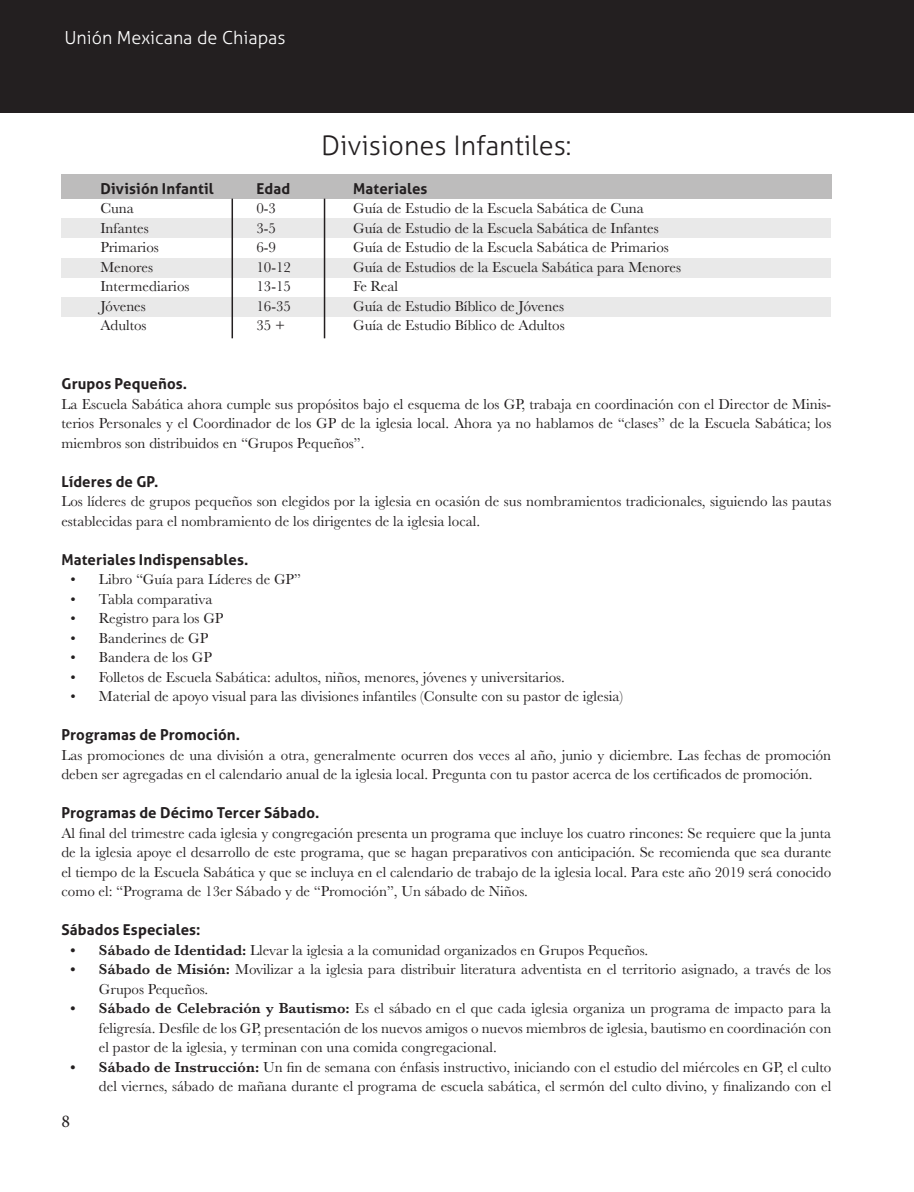
<style>
.page{position:relative;width:914px;height:1192px;background:#fff}
.page>*{position:absolute;margin:0;border:0;box-sizing:border-box;transform-origin:0 0}
.t1{font:300 27px "Aller";color:#231f20}
.t2{font:300 18px "Aller";color:#fff}
.t3{font:18px "Minion Pro";color:#231f20}
.t4{font:15px/19.5px "Baskerville";color:#231f20}
.t5{font:700 15px "Aller";letter-spacing:.01em;color:#231f20}
.s1{font-weight:600}
</style>
<div class="page">
<div style="left:0;top:0;width:913px;height:113px;background:#231f20"></div>
<div style="left:61px;top:175px;width:770px;height:24px;background:#bdbcbc"></div>
<div style="left:61px;top:218px;width:769px;height:19px;background:#e9e9e9"></div>
<div style="left:61px;top:258px;width:769px;height:19px;background:#e9e9e9"></div>
<div style="left:61px;top:298px;width:769px;height:19px;background:#e9e9e9"></div>
<hr style="left:231px;top:199px;width:2px;height:139px;background:#231f20">
<hr style="left:323px;top:199px;width:2px;height:139px;background:#231f20">
<p class="t2" style="left:64px;top:27px;width:223px">Unión Mexicana de Chiapas</p>
<p class="t5" style="left:100px;top:179px;width:115px">División Infantil</p>
<p class="t4" style="left:100px;top:199px;width:91px">Cuna<br>Infantes<br>Primarios<br>Menores<br>Intermediarios<br>Jóvenes<br>Adultos</p>
<p class="t5" style="left:256px;top:179px;width:35px">Edad</p>
<p class="t4" style="left:256px;top:199px;width:36px">0-3<br>3-5<br>6-9<br>10-12<br>13-15<br>16-35<br>35 +</p>
<h1 class="t1" style="left:321px;top:130px;width:252px">Divisiones Infantiles:</h1>
<p class="t5" style="left:353px;top:179px;width:76px">Materiales</p>
<p class="t4" style="left:353px;top:199px;width:329px">Guía de Estudio de la Escuela Sabática de Cuna<br>Guía de Estudio de la Escuela Sabática de Infantes Guía de Estudio de la Escuela Sabática de Primarios Guía de Estudios de la Escuela Sabática para Menores Fe Real<br>Guía de Estudio Bíblico de Jóvenes<br>Guía de Estudio Bíblico de Adultos</p>
<p class="t5" style="left:61px;top:374px;width:127px">Grupos Pequeños.</p>
<p class="t4" style="left:61px;top:394px;width:771px;text-align:justify">La Escuela Sabática ahora cumple sus propósitos bajo el esquema de los GP, trabaja en coordinación con el Director de Minis&shy;terios Personales y el Coordinador de los GP de la iglesia local. Ahora ya no hablamos de “clases” de la Escuela Sabática; los miembros son distribuidos en “Grupos Pequeños”.</p>
<p class="t5" style="left:61px;top:472px;width:98px">Líderes de GP.</p>
<p class="t4" style="left:61px;top:492px;width:771px">Los líderes de grupos pequeños son elegidos por la iglesia en ocasión de sus nombramientos tradicionales, siguiendo las pautas establecidas para el nombramiento de los dirigentes de la iglesia local.</p>
<p class="t5" style="left:61px;top:550px;width:189px">Materiales Indispensables.</p>
<p class="t4" style="left:70px;top:570px;width:232px">• Libro “Guía para Líderes de GP”</p>
<p class="t4" style="left:70px;top:589px;width:143px">• Tabla comparativa</p>
<p class="t4" style="left:70px;top:609px;width:154px">• Registro para los GP</p>
<p class="t4" style="left:70px;top:628px;width:139px">• Banderines de GP</p>
<p class="t4" style="left:70px;top:648px;width:143px">• Bandera de los GP</p>
<p class="t4" style="left:70px;top:667px;width:495px">• Folletos de Escuela Sabática: adultos, niños, menores, jóvenes y universitarios.</p>
<p class="t4" style="left:70px;top:687px;width:554px">• Material de apoyo visual para las divisiones infantiles (Consulte con su pastor de iglesia)</p>
<p class="t5" style="left:61px;top:725px;width:180px">Programas de Promoción.</p>
<p class="t4" style="left:61px;top:745px;width:771px">Las promociones de una división a otra, generalmente ocurren dos veces al año, junio y diciembre. Las fechas de promoción deben ser agregadas en el calendario anual de la iglesia local. Pregunta con tu pastor acerca de los certificados de promoción.</p>
<p class="t5" style="left:61px;top:803px;width:259px">Programas de Décimo Tercer Sábado.</p>
<p class="t4" style="left:61px;top:823px;width:771px;text-align:justify">Al final del trimestre cada iglesia y congregación presenta un programa que incluye los cuatro rincones: Se requiere que la junta de la iglesia apoye el desarrollo de este programa, que se hagan preparativos con anticipación. Se recomienda que sea durante el tiempo de la Escuela Sabática y que se incluya en el calendario de trabajo de la iglesia local. Para este año 2019 será conocido como el: “Programa de 13er Sábado y de “Promoción”, Un sábado de Niños.</p>
<p class="t5" style="left:61px;top:920px;width:140px">Sábados Especiales:</p>
<p class="t4" style="left:70px;top:940px;width:579px"><span class="s1">• Sábado de Identidad:</span> Llevar la iglesia a la comunidad organizados en Grupos Pequeños.</p>
<p class="t4" style="left:99px;top:960px;width:733px;text-indent:-28px"><span class="s1">• Sábado de Misión:</span> Movilizar a la iglesia para distribuir literatura adventista en el territorio asignado, a través de los<br>Grupos Pequeños.</p>
<p class="t4" style="left:99px;top:999px;width:733px;text-align:justify;text-indent:-28px"><span class="s1">• Sábado de Celebración y Bautismo:</span> Es el sábado en el que cada iglesia organiza un programa de impacto para la feligresía. Desfile de los GP, presentación de los nuevos amigos o nuevos miembros de iglesia, bautismo en coordinación con el pastor de la iglesia, y terminan con una comida congregacional.</p>
<p class="t4" style="left:70px;top:1057px;width:762px;text-align:right"><span class="s1">• Sábado de Instrucción:</span> Un fin de semana con énfasis instructivo, iniciando con el estudio del miércoles en GP, el culto del viernes, sábado de mañana durante el programa de escuela sabática, el sermón del culto divino, y finalizando con el</p>
<p class="t3" style="left:61px;top:1109px;width:10px">8</p>
</div>
